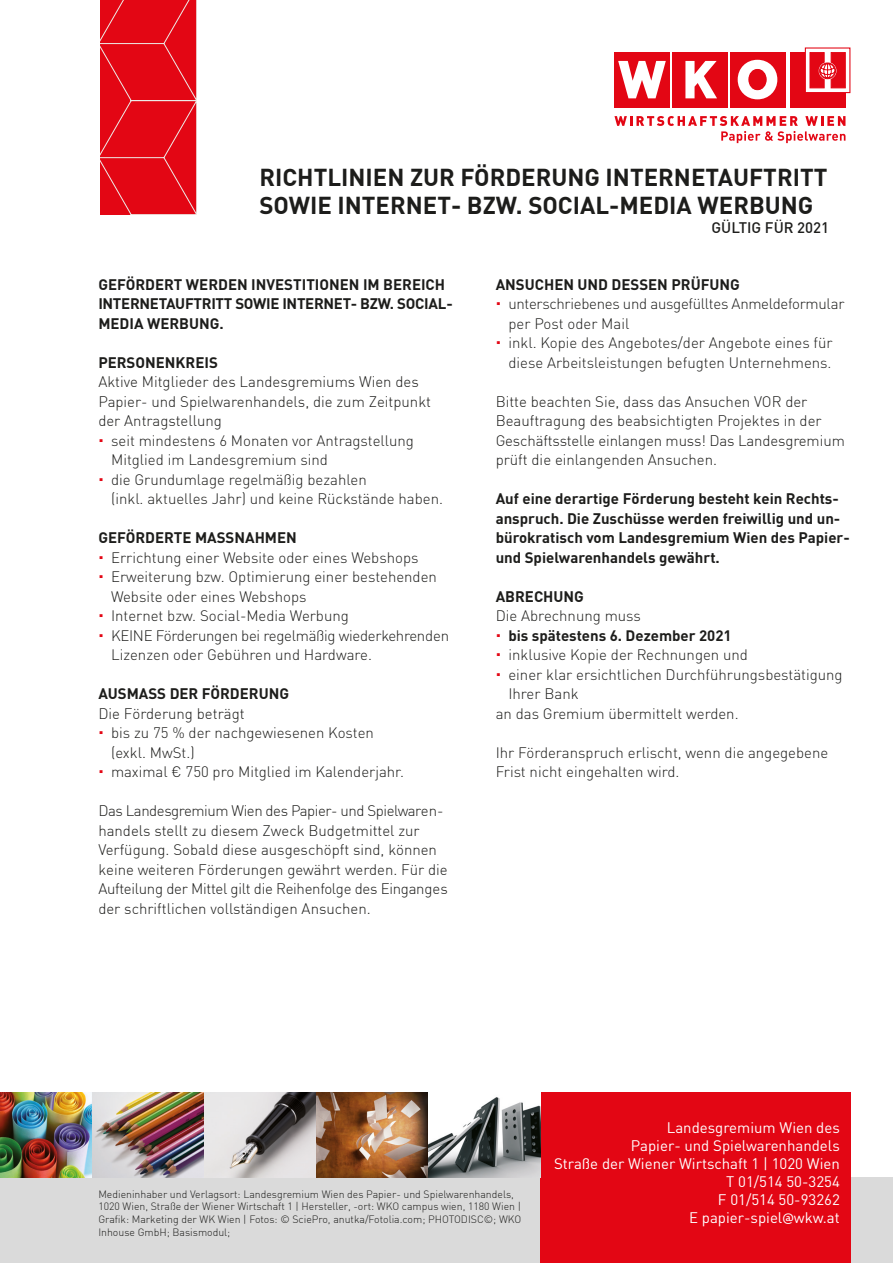
<style>
.page{position:relative;width:893px;height:1263px;background:#fff}
.page>*{position:absolute;margin:0;border:0;box-sizing:border-box;transform-origin:0 0}
.t1{font:700 24px "DIN";color:#1d1d1b}
.t2{font:300 15px/19.5px "DINOT";color:#1d1d1b}
.t3{font:300 15px/19.5px "DIN";color:#1d1d1b}
.t4{font:700 15px/19.5px "DIN";color:#1d1d1b}
.t5{font:300 15px/19.5px "DINOT";letter-spacing:-.02em;color:#1d1d1b}
.t6{font:15px "DIN";color:#fff}
.t7{font:700 15px "DINOT";color:#1d1d1b}
.t8{font:500 15px "DIN";color:#1d1d1b}
.t9{font:300 10.5px/12.6px "DIN";color:#1d1d1b;text-align:justify}
.s1{font-weight:300}
.s2{font-family:"Trebuchet MS"}
</style>
<div class="page">
<svg style="left:100px;top:0;width:97px;height:215px;background:#e3101d"></svg>
<div style="left:0;top:1178px;width:893px;height:85px;background:#dadada"></div>
<div style="left:540px;top:1093px;width:310px;height:170px;background:#e30614"></div>
<div style="left:730px;top:53px;width:55px;height:55px;background:#e30614"></div>
<div style="left:672px;top:53px;width:55px;height:55px;background:#e30614"></div>
<svg style="left:685px;top:61px;width:32px;height:37px"></svg>
<div style="left:614px;top:53px;width:55px;height:55px;background:#e30614"></div>
<svg style="left:618px;top:61px;width:48px;height:37px"></svg>
<svg style="left:738px;top:60px;width:39px;height:39px"></svg>
<div style="left:749px;top:69px;width:17px;height:21px;background:#e30614;border-radius:50%"></div>
<div style="left:748px;top:69px;width:19px;height:21px;border:1px solid #e30614;border-radius:50%"></div>
<div style="left:790px;top:53px;width:55px;height:55px;background:#e30614"></div>
<svg style="left:807px;top:52px;width:39px;height:39px"></svg>
<div style="left:805px;top:47px;width:45px;height:46px;border:1px solid #e30614"></div>
<div style="left:810px;top:53px;width:14px;height:35px;background:#e30614"></div>
<div style="left:831px;top:53px;width:14px;height:35px;background:#e30614;border:1px solid #e30614"></div>
<div style="left:819px;top:62px;width:17px;height:18px;border:2px solid #fff;border-radius:50%"></div>
<svg style="left:819px;top:63px;width:17px;height:16px"></svg>
<svg style="left:614px;top:116px;width:231px;height:27px"></svg>
<img style="left:0;top:1093px;width:540px;height:85px">
<p class="t1" style="left:259px;top:161px;width:570px">RICHTLINIEN ZUR FÖRDERUNG INTERNETAUFTRITT</p>
<p class="t1" style="left:259px;top:190px;width:556px">SOWIE INTERNET- BZW. SOCIAL-MEDIA WERBUNG</p>
<p class="t4" style="left:98px;top:274px;width:356px">GEFÖRDERT WERDEN INVESTITIONEN IM BEREICH<br>INTERNETAUFTRITT SOWIE INTERNET- BZW. SOCIAL-<br>MEDIA WERBUNG.</p>
<p class="t4" style="left:98px;top:352px;width:121px">PERSONENKREIS</p>
<p class="t3" style="left:98px;top:372px;width:334px">Aktive Mitglieder des Landesgremiums Wien des<br>Papier- und Spielwarenhandels, die zum Zeitpunkt der Antragstellung</p>
<p class="t2" style="left:111px;top:430px;width:304px">seit mindestens 6 Monaten vor Antragstellung<br>Mitglied im Landesgremium sind</p>
<p class="t2" style="left:111px;top:469px;width:333px">die Grundumlage regelmäßig bezahlen<br>(inkl. aktuelles Jahr) und keine Rückstände haben.</p>
<p class="t4" style="left:98px;top:527px;width:200px">GEFÖRDERTE MASSNAHMEN</p>
<p class="t2" style="left:111px;top:547px;width:309px">Errichtung einer Website oder eines Webshops</p>
<p class="t2" style="left:111px;top:567px;width:327px">Erweiterung bzw. Optimierung einer bestehenden<br>Website oder eines Webshops</p>
<p class="t2" style="left:111px;top:606px;width:239px">Internet bzw. Social-Media Werbung</p>
<p class="t5" style="left:111px;top:625px;width:340px">KEINE Förderungen bei regelmäßig wiederkehrenden<br>Lizenzen oder Gebühren und Hardware.</p>
<p class="t4" style="left:98px;top:683px;width:192px">AUSMASS DER FÖRDERUNG<br><span class="s1">Die Förderung beträgt</span></p>
<p class="t2" style="left:111px;top:723px;width:264px">bis zu 75 % der nachgewiesenen Kosten (exkl. MwSt.)</p>
<p class="t2" style="left:111px;top:762px;width:295px">maximal € 750 pro Mitglied im Kalenderjahr.</p>
<p class="t3" style="left:98px;top:801px;width:351px">Das Landesgremium Wien des Papier- und Spielwaren&shy;handels stellt zu diesem Zweck Budgetmittel zur Verfügung. Sobald diese ausgeschöpft sind, können keine weiteren Förderungen gewährt werden. Für die Aufteilung der Mittel gilt die Reihenfolge des Einganges der schriftlichen vollständigen Ansuchen.</p>
<p class="t8" style="left:711px;top:218px;width:119px">GÜLTIG FÜR 2021</p>
<p class="t4" style="left:496px;top:274px;width:246px">ANSUCHEN UND DESSEN PRÜFUNG</p>
<p class="t5" style="left:508px;top:294px;width:338px">unterschriebenes und ausgefülltes Anmeldeformular per Post oder Mail</p>
<p class="t2" style="left:508px;top:333px;width:326px">inkl. Kopie des Angebotes/der Angebote eines für diese Arbeitsleistungen befugten Unternehmens.</p>
<p class="t3" style="left:496px;top:391px;width:351px">Bitte beachten Sie, dass das Ansuchen VOR der Beauftragung des beabsichtigten Projektes in der Geschäftsstelle einlangen muss! Das Landesgremium prüft die einlangenden Ansuchen.</p>
<p class="t4" style="left:496px;top:488px;width:356px">Auf eine derartige Förderung besteht kein Rechts&shy;anspruch. Die Zuschüsse werden freiwillig und un&shy;bürokratisch vom Landesgremium Wien des Papier&shy;und Spielwarenhandels gewährt.</p>
<p class="t4" style="left:496px;top:586px;width:90px">ABRECHUNG</p>
<p class="t2" style="left:496px;top:606px;width:147px">Die Abrechnung muss</p>
<p class="t7" style="left:508px;top:625px;width:225px">bis spätestens 6. Dezember 2021</p>
<p class="t2" style="left:508px;top:645px;width:241px">inklusive Kopie der Rechnungen und</p>
<p class="t2" style="left:508px;top:664px;width:336px">einer klar ersichtlichen Durchführungsbestätigung<br>Ihrer Bank</p>
<p class="t2" style="left:496px;top:703px;width:244px">an das Gremium übermittelt werden.</p>
<p class="t2" style="left:496px;top:742px;width:334px">Ihr Förderanspruch erlischt, wenn die angegebene<br>Frist nicht eingehalten wird.</p>
<p class="t9" style="left:98px;top:1187px;width:417px">Medieninhaber und Verlagsort: Landesgremium Wien des Papier- und Spielwarenhandels,</p>
<p class="t9" style="left:98px;top:1200px;width:424px">1020 Wien, Straße der Wiener Wirtschaft 1 | Hersteller, -ort: WKO campus wien, 1180 Wien | Grafik: Marketing der WK Wien | Fotos: © SciePro, anutka/Fotolia.com; PHOTODISC©; WKO Inhouse GmbH; Basismodul;</p>
<p class="t6" style="left:667px;top:1118px;width:174px">Landesgremium Wien des</p>
<p class="t6" style="left:631px;top:1136px;width:210px">Papier- und Spielwarenhandels</p>
<p class="t6" style="left:554px;top:1154px;width:287px">Straße der Wiener Wirtschaft 1 | 1020 Wien</p>
<p class="t6" style="left:726px;top:1172px;width:115px">T 01/514 50-3254</p>
<p class="t6" style="left:718px;top:1190px;width:123px">F 01/514 50-93262</p>
<p class="t6" style="left:689px;top:1208px;width:152px">E papier-spiel<span class="s2">@</span>wkw.at</p>
</div>
